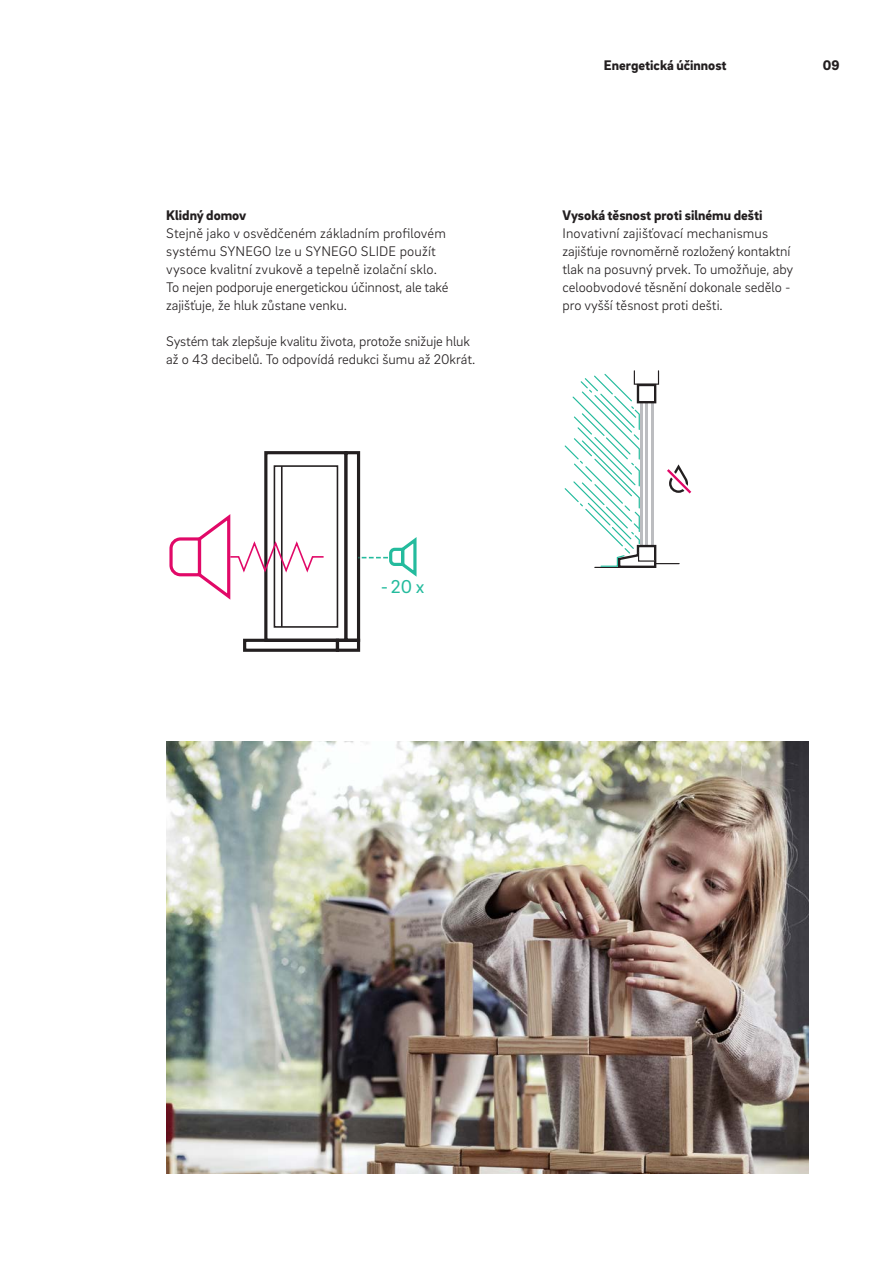
<style>
.page{position:relative;width:893px;height:1263px;background:#fff}
.page>*{position:absolute;margin:0;border:0;box-sizing:border-box;transform-origin:0 0}
.t1{font:19.05px "Brix Sans";color:#24bb9d}
._16__Body_text_-_9_5{font:300 14.25px/18px "Brix Sans";color:#231f20}
._14__Body_subline{font:300 14.25px/18px "Brix Sans";color:#231f20}
._14__Body_subline-2{font:900 14.25px "Brix Sans";color:#231f20}
.MP__Live_column_titl{font:900 14.25px "Brix Sans";color:#231f20}
.MP__Page_numbers_-_9{font:900 14.25px "Brix Sans";color:#231f20}
</style>
<div class="page">
<img style="left:166px;top:742px;width:643px;height:432px">
<div style="left:264px;top:451px;width:84px;height:191px;border:3px solid #231f20"></div>
<div style="left:274px;top:465px;width:64px;height:163px;border:2px solid #231f20"></div>
<div style="left:344px;top:451px;width:16px;height:191px;border:3px solid #231f20"></div>
<hr style="left:281px;top:466px;width:2px;height:161px;background:#231f20">
<div style="left:243px;top:639px;width:96px;height:13px;border:3px solid #231f20"></div>
<div style="left:336px;top:639px;width:24px;height:13px;border:3px solid #231f20"></div>
<svg style="left:359px;top:534px;width:58px;height:46px"></svg>
<svg style="left:169px;top:511px;width:155px;height:92px"></svg>
<svg style="left:564px;top:373px;width:128px;height:195px"></svg>
<div style="left:634px;top:370px;width:25px;height:15px;border:1px solid #231f20"></div>
<p class="_14__Body_subline-2" style="left:166px;top:205px;width:82px">Klidný domov</p>
<p class="_16__Body_text_-_9_5" style="left:166px;top:223px;width:284px">Stejně jako v osvědčeném základním profilovém systému SYNEGO lze u SYNEGO SLIDE použít vysoce kvalitní zvukově a tepelně izolační sklo.<br>To nejen podporuje energetickou účinnost, ale také zajišťuje, že hluk zůstane venku.</p>
<p class="_16__Body_text_-_9_5" style="left:166px;top:331px;width:311px">Systém tak zlepšuje kvalitu života, protože snižuje hluk až o 43 decibelů. To odpovídá redukci šumu až 20krát.</p>
<p class="t1" style="left:381px;top:574px;width:45px">- 20 x</p>
<p class="MP__Live_column_titl" style="left:604px;top:56px;width:124px">Energetická účinnost</p>
<p class="MP__Page_numbers_-_9" style="left:823px;top:56px;width:18px">09</p>
<p class="_14__Body_subline-2" style="left:563px;top:205px;width:202px">Vysoká těsnost proti silnému dešti</p>
<p class="_14__Body_subline" style="left:563px;top:223px;width:232px">Inovativní zajišťovací mechanismus zajišťuje rovnoměrně rozložený kontaktní tlak na posuvný prvek. To umožňuje, aby celoobvodové těsnění dokonale sedělo - pro vyšší těsnost proti dešti.</p>
</div>
